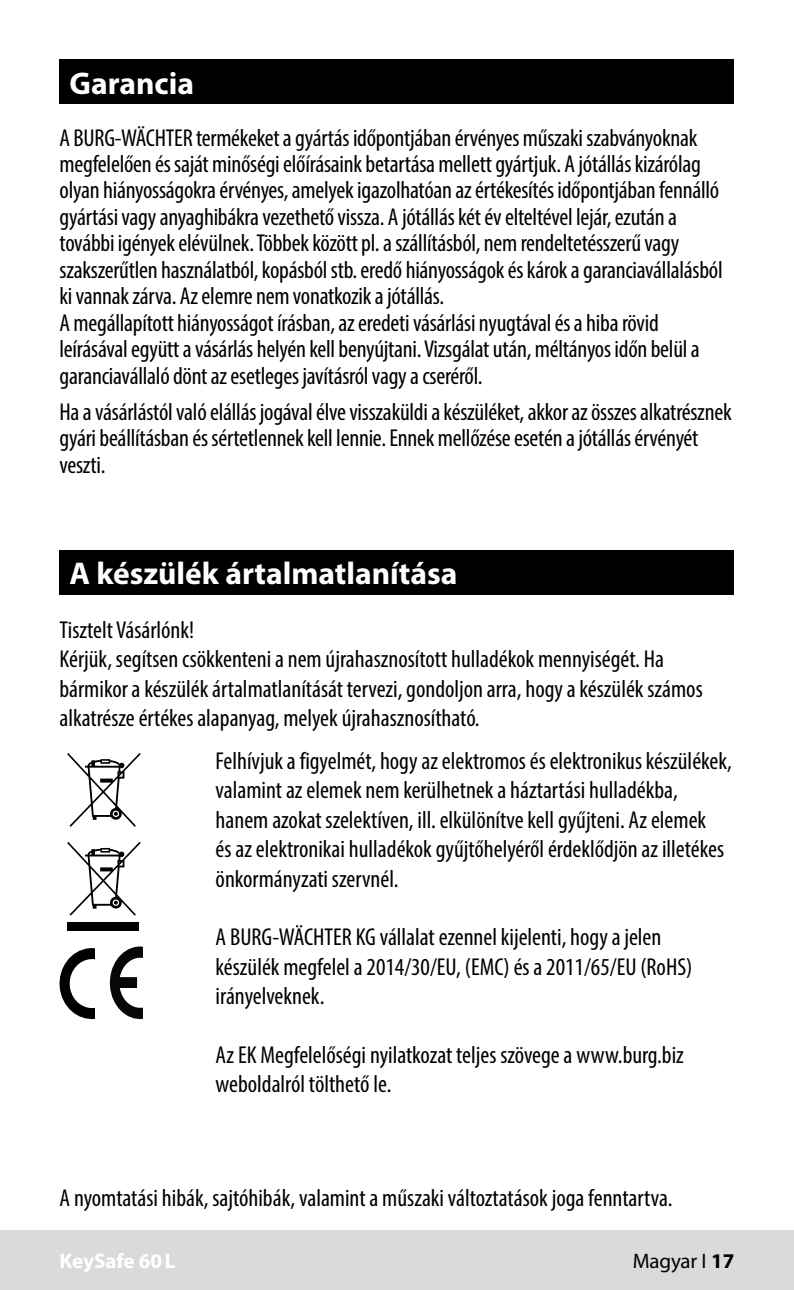
<style>
.page{position:relative;width:794px;height:1290px;background:#fff}
.page>*{position:absolute;margin:0;border:0;box-sizing:border-box;transform-origin:0 0}
.t1{font:700 31.5px "Myriad Pro";color:#fff}
.t2{font:condensed 24.5px/26.6px "Myriad Pro";letter-spacing:-.01em;color:#000}
.t3{font:700 21px "Myriad Pro";color:#fff}
.t4{font:21px "Myriad Pro";letter-spacing:-.01em;color:#000}
.s1{font-weight:700}
</style>
<div class="page">
<div style="left:0;top:1230px;width:794px;height:60px;background:#dadada"></div>
<div style="left:60px;top:60px;width:674px;height:44px;background:#000"></div>
<div style="left:60px;top:550px;width:674px;height:44px;background:#000"></div>
<svg style="left:67px;top:753px;width:74px;height:74px"></svg>
<div style="left:67px;top:922px;width:71px;height:9px;background:#000"></div>
<svg style="left:67px;top:842px;width:74px;height:74px"></svg>
<svg style="left:109px;top:946px;width:34px;height:73px"></svg>
<svg style="left:60px;top:948px;width:35px;height:71px"></svg>
<p class="t1" style="left:69px;top:63px;width:126px">Garancia</p>
<p class="t2" style="left:60px;top:124px;width:665px">A BURG-WÄCHTER termékeket a gyártás időpontjában érvényes műszaki szabványoknak megfelelően és saját minőségi előírásaink betartása mellett gyártjuk. A jótállás kizárólag olyan hiányosságokra érvényes, amelyek igazolhatóan az értékesítés időpontjában fennálló gyártási vagy anyaghibákra vezethető vissza. A jótállás két év elteltével lejár, ezután a további igények elévülnek. Többek között pl. a szállításból, nem rendeltetésszerű vagy szakszerűtlen használatból, kopásból stb. eredő hiányosságok és károk a garanciavállalásból ki vannak zárva. Az elemre nem vonatkozik a jótállás.<br>A megállapított hiányosságot írásban, az eredeti vásárlási nyugtával és a hiba rövid leírásával együtt a vásárlás helyén kell benyújtani. Vizsgálat után, méltányos időn belül a garanciavállaló dönt az esetleges javításról vagy a cseréről.</p>
<p class="t2" style="left:60px;top:398px;width:673px">Ha a vásárlástól való elállás jogával élve visszaküldi a készüléket, akkor az összes alkatrésznek gyári beállításban és sértetlennek kell lennie. Ennek mellőzése esetén a jótállás érvényét veszti.</p>
<p class="t1" style="left:69px;top:553px;width:389px">A készülék ártalmatlanítása</p>
<p class="t2" style="left:60px;top:615px;width:644px;line-height:29.4px">Tisztelt Vásárlónk!<br>Kérjü k, segítsen csökkenteni a nem újrahasznosított hulladékok mennyiségét. Ha bármikor a készülék ártalmatlanítását tervezi, gondoljon arra, hogy a készülék számos alkatrésze értékes alapanyag, melyek újrahasznosítható.</p>
<p class="t2" style="left:216px;top:746px;width:518px;line-height:29.4px">Felhívjuk a figyelmét, hogy az elektromos és elektronikus készülékek, valamint az elemek nem kerülhetnek a háztartási hulladékba, hanem azokat szelektíven, ill. elkülönítve kell gyűjteni. Az elemek<br>és az elektronikai hulladékok gyűjtőhelyéről érdeklődjön az illetékes önkormányzati szervnél.</p>
<p class="t2" style="left:216px;top:922px;width:478px;line-height:29.4px">A BURG-WÄCHTER KG vállalat ezennel kijelenti, hogy a jelen készülék megfelel a 2014/30/EU, (EMC) és a 2011/65/EU (RoHS) irányelveknek.</p>
<p class="t2" style="left:216px;top:1040px;width:470px;line-height:29.4px">Az EK Megfelelőségi nyilatkozat teljes szövege a www.burg.biz weboldalról tölthető le.</p>
<p class="t2" style="left:60px;top:1184px;width:614px">A nyomtatási hibák, sajtóhibák, valamint a műszaki változtatások joga fenntartva.</p>
<p class="t3" style="left:60px;top:1247px;width:118px">KeySafe 60L</p>
<p class="t4" style="left:633px;top:1248px;width:103px">Magyar I <span class="s1">17</span></p>
</div>
